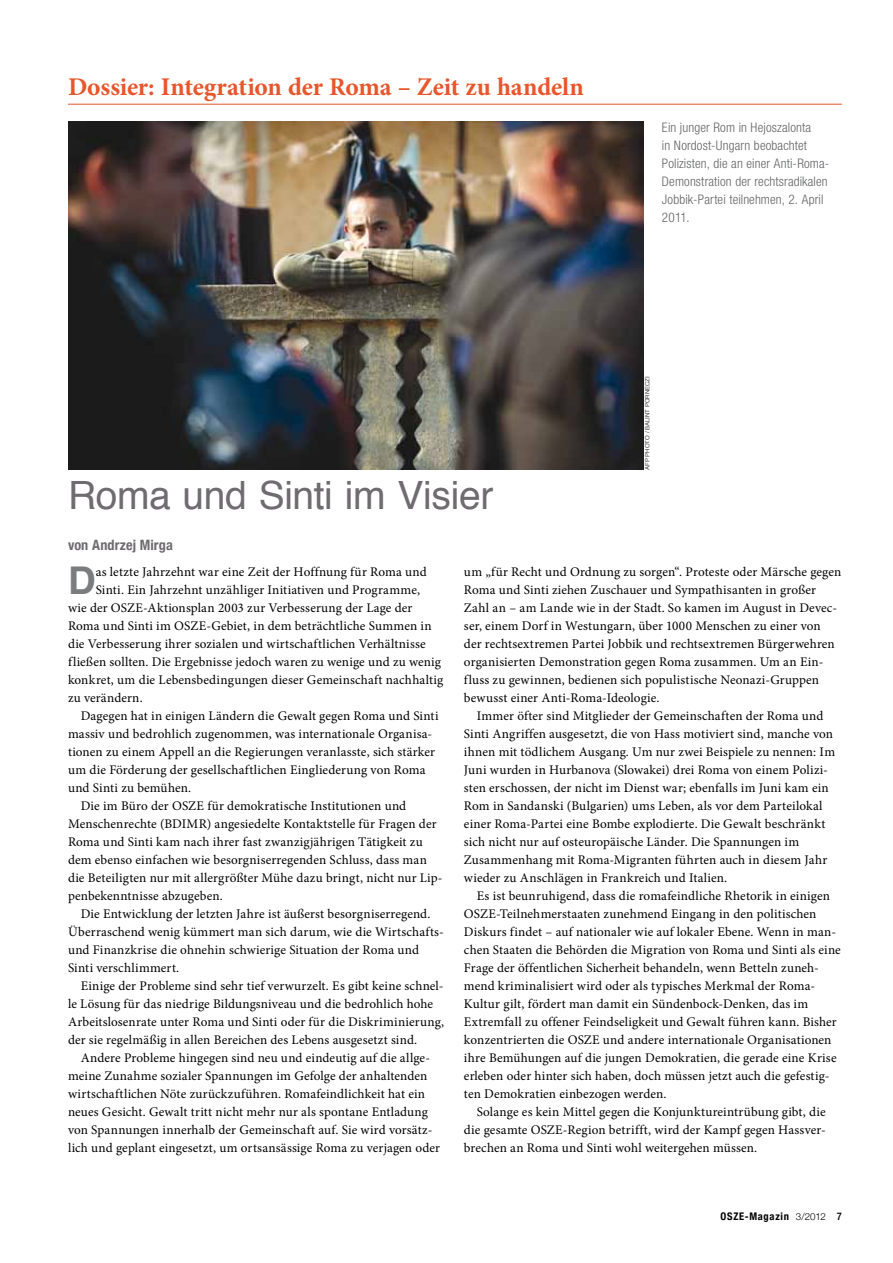
<style>
.page{position:relative;width:893px;height:1263px;background:#fff}
.page>*{position:absolute;margin:0;border:0;box-sizing:border-box;transform-origin:0 0}
.t1{font:39px "Helvetica";letter-spacing:-.01em;color:#6f6c70}
.t2{font:700 38.25px "Helvetica Infant";color:#7b7c7e}
.t3{font:700 25.5px "Minion Pro";letter-spacing:-.01em;color:#e8562b}
.t4{font:700 condensed 14.25px "Helvetica Neue";letter-spacing:.005em;color:#6f6c70}
.t5{font:13.2px/18px "Minion Pro";letter-spacing:.01em;color:#000}
.t6{font:300 condensed 13.2px/18px "Helvetica Neue";letter-spacing:.01em;color:#646567}
.t7{font:700 condensed 10.5px "Helvetica Neue";letter-spacing:.07em;color:#000}
.t8{font:6px "Helvetica";color:#3e3d40}
.s1{font-weight:300;font-stretch:normal;font-size:9.75px}
.s2{font-weight:500}
</style>
<div class="page">
<img style="left:68px;top:121px;width:576px;height:349px">
<hr style="left:68px;top:104px;width:774px;height:1px;background:#e8562b">
<h3 class="t3" style="left:68px;top:69px;width:517px">Dossier: Integration der Roma – Zeit zu handeln</h3>
<p class="t6" style="left:662px;top:118px;width:169px">Ein junger Rom in Hejoszalonta<br>in Nordost-Ungarn beobachtet<br>Polizisten, die an einer Anti-Roma-<br>Demonstration der rechtsradikalen<br>Jobbik-Partei teilnehmen, 2. April<br>2011.</p>
<h1 class="t1" style="left:68px;top:465px;width:427px">Roma und Sinti im Visier</h1>
<p class="t4" style="left:68px;top:536px;width:106px">von Andrzej Mirga</p>
<p class="t8" style="left:643px;top:470px;width:95px;rotate:-90deg">AFP PHOTO / BALINT PORNECZI</p>
<h2 class="t2" style="left:68px;top:557px;width:29px">D</h2>
<p class="t5" style="left:96px;top:563px;width:332px">as letzte Jahrzehnt war eine Zeit der Hoffnung für Roma und</p>
<p class="t5" style="left:96px;top:581px;width:326px">Sinti. Ein Jahrzehnt unzähliger Initiativen und Programme,</p>
<p class="t5" style="left:68px;top:599px;width:346px">wie der OSZE-Aktionsplan 2003 zur Verbesserung der Lage der</p>
<p class="t5" style="left:68px;top:617px;width:365px">Roma und Sinti im OSZE-Gebiet, in dem beträchtliche Summen in</p>
<p class="t5" style="left:68px;top:635px;width:359px">die Verbesserung ihrer sozialen und wirtschaftlichen Verhältnisse</p>
<p class="t5" style="left:68px;top:653px;width:374px">fließen sollten. Die Ergebnisse jedoch waren zu wenige und zu wenig</p>
<p class="t5" style="left:68px;top:671px;width:377px">konkret, um die Lebensbedingungen dieser Gemeinschaft nachhaltig</p>
<p class="t5" style="left:68px;top:689px;width:76px">zu verändern.</p>
<p class="t5" style="left:81px;top:707px;width:359px">Dagegen hat in einigen Ländern die Gewalt gegen Roma und Sinti</p>
<p class="t5" style="left:68px;top:725px;width:366px">massiv und bedrohlich zugenommen, was internationale Organisa-</p>
<p class="t5" style="left:68px;top:743px;width:369px">tionen zu einem Appell an die Regierungen veranlasste, sich stärker</p>
<p class="t5" style="left:68px;top:761px;width:359px">um die Förderung der gesellschaftlichen Eingliederung von Roma</p>
<p class="t5" style="left:68px;top:779px;width:125px">und Sinti zu bemühen.</p>
<p class="t5" style="left:81px;top:797px;width:327px">Die im Büro der OSZE für demokratische Institutionen und</p>
<p class="t5" style="left:68px;top:815px;width:370px">Menschenrechte (BDIMR) angesiedelte Kontaktstelle für Fragen der</p>
<p class="t5" style="left:68px;top:833px;width:356px">Roma und Sinti kam nach ihrer fast zwanzigjährigen Tätigkeit zu</p>
<p class="t5" style="left:68px;top:851px;width:360px">dem ebenso einfachen wie besorgniserregenden Schluss, dass man</p>
<p class="t5" style="left:68px;top:869px;width:376px">die Beteiligten nur mit allergrößter Mühe dazu bringt, nicht nur Lip-</p>
<p class="t5" style="left:68px;top:887px;width:156px">penbekenntnisse abzugeben.</p>
<p class="t5" style="left:81px;top:905px;width:351px">Die Entwicklung der letzten Jahre ist äußerst besorgniserregend.</p>
<p class="t5" style="left:68px;top:923px;width:377px">Überraschend wenig kümmert man sich darum, wie die Wirtschafts-</p>
<p class="t5" style="left:68px;top:941px;width:353px">und Finanzkrise die ohnehin schwierige Situation der Roma und</p>
<p class="t5" style="left:68px;top:959px;width:113px">Sinti verschlimmert.</p>
<p class="t5" style="left:81px;top:977px;width:364px">Einige der Probleme sind sehr tief verwurzelt. Es gibt keine schnel-</p>
<p class="t5" style="left:68px;top:995px;width:367px">le Lösung für das niedrige Bildungsniveau und die bedrohlich hohe</p>
<p class="t5" style="left:68px;top:1013px;width:378px">Arbeitslosenrate unter Roma und Sinti oder für die Diskriminierung,</p>
<p class="t5" style="left:68px;top:1031px;width:351px">der sie regelmäßig in allen Bereichen des Lebens ausgesetzt sind.</p>
<p class="t5" style="left:81px;top:1049px;width:351px">Andere Probleme hingegen sind neu und eindeutig auf die allge-</p>
<p class="t5" style="left:68px;top:1067px;width:361px">meine Zunahme sozialer Spannungen im Gefolge der anhaltenden</p>
<p class="t5" style="left:68px;top:1085px;width:359px">wirtschaftlichen Nöte zurückzuführen. Romafeindlichkeit hat ein</p>
<p class="t5" style="left:68px;top:1103px;width:362px">neues Gesicht. Gewalt tritt nicht mehr nur als spontane Entladung</p>
<p class="t5" style="left:68px;top:1121px;width:366px">von Spannungen innerhalb der Gemeinschaft auf. Sie wird vorsätz-</p>
<p class="t5" style="left:68px;top:1139px;width:373px">lich und geplant eingesetzt, um ortsansässige Roma zu verjagen oder</p>
<p class="t5" style="left:464px;top:563px;width:379px">um „für Recht und Ordnung zu sorgen“. Proteste oder Märsche gegen Roma und Sinti ziehen Zuschauer und Sympathisanten in großer Zahl an – am Lande wie in der Stadt. So kamen im August in Devec&shy;ser, einem Dorf in Westungarn, über 1000 Menschen zu einer von der rechtsextremen Partei Jobbik und rechtsextremen Bürgerwehren organisierten Demonstration gegen Roma zusammen. Um an Ein&shy;fluss zu gewinnen, bedienen sich populistische Neonazi‑Gruppen bewusst einer Anti-Roma-Ideologie.</p>
<p class="t5" style="left:464px;top:707px;width:373px;text-indent:13px">Immer öfter sind Mitglieder der Gemeinschaften der Roma und Sinti Angriffen ausgesetzt, die von Hass motiviert sind, manche von ihnen mit tödlichem Ausgang. Um nur zwei Beispiele zu nennen: Im Juni wurden in Hurbanova (Slowakei) drei Roma von einem Polizi&shy;sten erschossen, der nicht im Dienst war; ebenfalls im Juni kam ein Rom in Sandanski (Bulgarien) ums Leben, als vor dem Parteilokal einer Roma-Partei eine Bombe explodierte. Die Gewalt beschränkt sich nicht nur auf osteuropäische Länder. Die Spannungen im Zusammenhang mit Roma-Migranten führten auch in diesem Jahr wieder zu Anschlägen in Frankreich und Italien.</p>
<p class="t5" style="left:464px;top:887px;width:378px;text-indent:13px">Es ist beunruhigend, dass die romafeindliche Rhetorik in einigen OSZE‑Teilnehmerstaaten zunehmend Eingang in den politischen Diskurs findet – auf nationaler wie auf lokaler Ebene. Wenn in man&shy;chen Staaten die Behörden die Migration von Roma und Sinti als eine Frage der öffentlichen Sicherheit behandeln, wenn Betteln zuneh&shy;mend kriminalisiert wird oder als typisches Merkmal der Roma-Kultur gilt, fördert man damit ein Sündenbock-Denken, das im Extremfall zu offener Feindseligkeit und Gewalt führen kann. Bisher konzentrierten die OSZE und andere internationale Organisationen ihre Bemühungen auf die jungen Demokratien, die gerade eine Krise erleben oder hinter sich haben, doch müssen jetzt auch die gefestig&shy;ten Demokratien einbezogen werden.</p>
<p class="t5" style="left:464px;top:1103px;width:363px;text-align:justify;text-indent:13px">Solange es kein Mittel gegen die Konjunktureintrübung gibt, die die gesamte OSZE-Region betrifft, wird der Kampf gegen Hassver&shy;brechen an Roma und Sinti wohl weitergehen müssen.</p>
<p class="t7" style="left:720px;top:1210px;width:123px">OSZE-Magazin <span class="s1">3/2012</span> <span class="s2">7</span></p>
</div>
